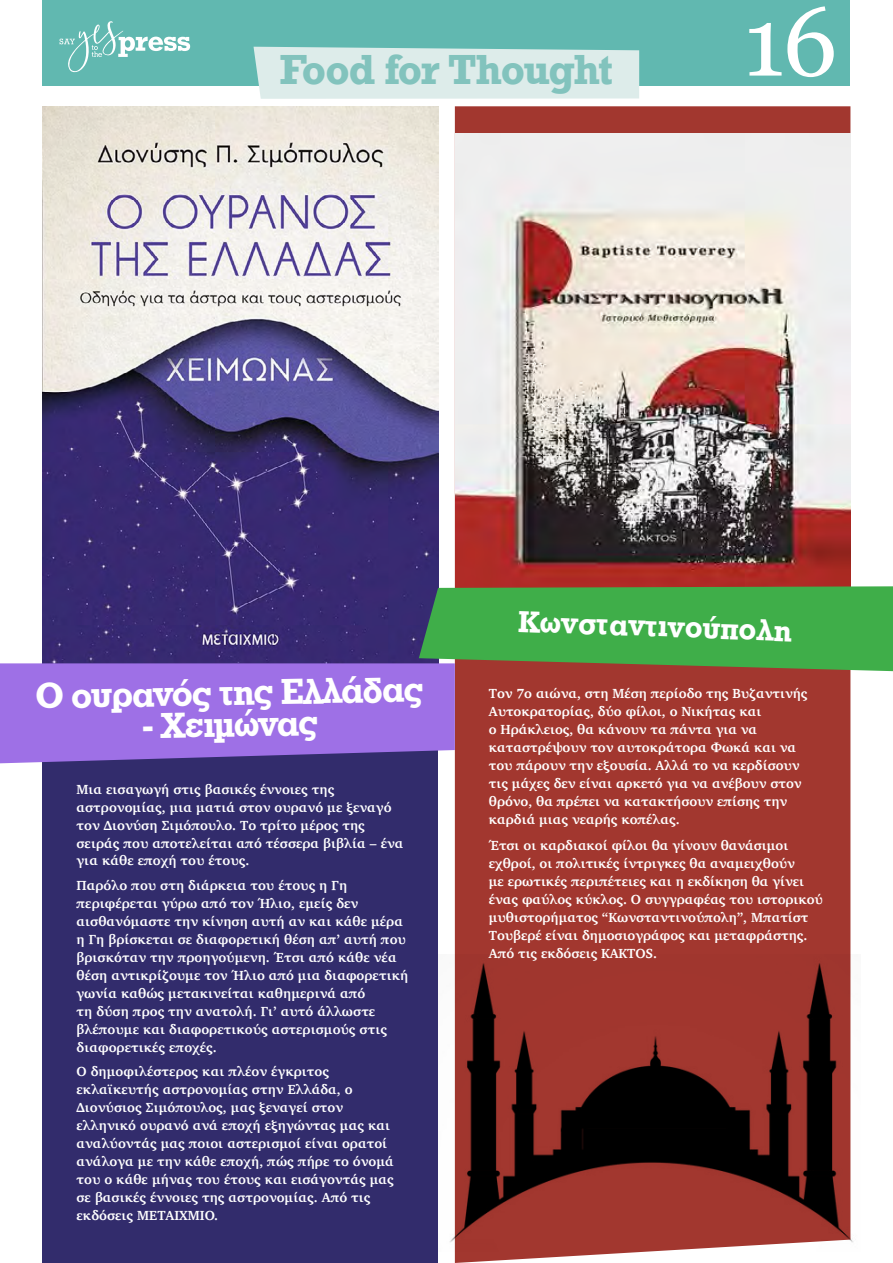
<style>
.page{position:relative;width:893px;height:1263px;background:#fff}
.page>*{position:absolute;margin:0;border:0;box-sizing:border-box;transform-origin:0 0}
.t1{font:97.5px "Georgia";color:#fff}
.t2{font:700 39.6px "Rockwell";letter-spacing:-.035em;color:#82c3bd}
.t3{font:37.5px "UB Rockwell Bold";color:#fff}
.t4{font:31.5px "UB Rockwell Bold";color:#fff}
.t5{font:700 13.5px/18px "Charter";letter-spacing:.005em;color:#fff}
</style>
<div class="page">
<div style="left:43px;top:0;width:807px;height:85px;background:#61b8b0"></div>
<svg style="left:60px;top:21px;width:130px;height:51px"></svg>
<div style="left:254px;top:47px;width:385px;height:52px;background:#ddecea"></div>
<div style="left:43px;top:106px;width:395px;height:1157px;background:#322c6c"></div>
<img style="left:43px;top:106px;width:395px;height:557px">
<div style="left:455px;top:106px;width:395px;height:1157px;background:#a2372f"></div>
<svg style="left:0;top:663px;width:455px;height:100px;background:#976cde"></svg>
<img style="left:456px;top:133px;width:394px;height:453px">
<svg style="left:419px;top:586px;width:474px;height:85px;background:#47a249"></svg>
<img style="left:450px;top:955px;width:404px;height:296px">
<h2 class="t2" style="left:280px;top:44px;width:335px">Food for Thought</h2>
<h1 class="t1" style="left:743px;top:-29px;width:96px">16</h1>
<h3 class="t3" style="left:35px;top:674px;width:390px;rotate:-1deg">Ο ουρανός της Ελλάδας</h3>
<h3 class="t3" style="left:142px;top:704px;width:178px;rotate:-1deg">- Χειμώνας</h3>
<p class="t5" style="left:77px;top:780px;width:328px">Μια εισαγωγή στις βασικές έννοιες της αστρονομίας, μια ματιά στον ουρανό με ξεναγό τον Διονύση Σιμόπουλο. Το τρίτο μέρος της σειράς που αποτελείται από τέσσερα βιβλία – ένα για κάθε εποχή του έτους.</p>
<p class="t5" style="left:77px;top:876px;width:333px">Παρόλο που στη διάρκεια του έτους η Γη περιφέρεται γύρω από τον Ήλιο, εμείς δεν αισθανόμαστε την κίνηση αυτή αν και κάθε μέρα η Γη βρίσκεται σε διαφορετική θέση απ’ αυτή που βρισκόταν την προηγούμενη. Έτσι από κάθε νέα θέση αντικρίζουμε τον Ήλιο από μια διαφορετική γωνία καθώς μετακινείται καθημερινά από<br>τη δύση προς την ανατολή. Γι’ αυτό άλλωστε βλέπουμε και διαφορετικούς αστερισμούς στις διαφορετικές εποχές.</p>
<p class="t5" style="left:77px;top:1062px;width:319px">Ο δημοφιλέστερος και πλέον έγκριτος εκλαϊκευτής αστρονομίας στην Ελλάδα, o Διονύσιος Σιμόπουλος, μας ξεναγεί στον ελληνικό ουρανό ανά εποχή εξηγώντας μας και αναλύοντάς μας ποιοι αστερισμοί είναι ορατοί ανάλογα με την κάθε εποχή, πώς πήρε το όνομά του ο κάθε μήνας του έτους και εισάγοντάς μας σε βασικές έννοιες της αστρονομίας. Από τις εκδόσεις ΜΕΤΑΙΧΜΙΟ.</p>
<h3 class="t4" style="left:519px;top:603px;width:275px;rotate:2deg">Κωνσταντινούπολη</h3>
<p class="t5" style="left:489px;top:684px;width:320px">Τον 7ο αιώνα, στη Μέση περίοδο της Βυζαντινής Αυτοκρατορίας, δύο φίλοι, ο Νικήτας και<br>ο Ηράκλειος, θα κάνουν τα πάντα για να καταστρέψουν τον αυτοκράτορα Φωκά και να του πάρουν την εξουσία. Αλλά το να κερδίσουν τις μάχες δεν είναι αρκετό για να ανέβουν στον θρόνο, θα πρέπει να κατακτήσουν επίσης την καρδιά μιας νεαρής κοπέλας.</p>
<p class="t5" style="left:489px;top:836px;width:336px">Έτσι οι καρδιακοί φίλοι θα γίνουν θανάσιμοι εχθροί, οι πολιτικές ίντριγκες θα αναμειχθούν<br>με ερωτικές περιπέτειες και η εκδίκηση θα γίνει ένας φαύλος κύκλος. Ο συγγραφέας του ιστορικού μυθιστορήματος “Κωνσταντινούπολη”, Μπατίστ Τουβερέ είναι δημοσιογράφος και μεταφράστης.<br>Από τις εκδόσεις KAKTOS.</p>
</div>
